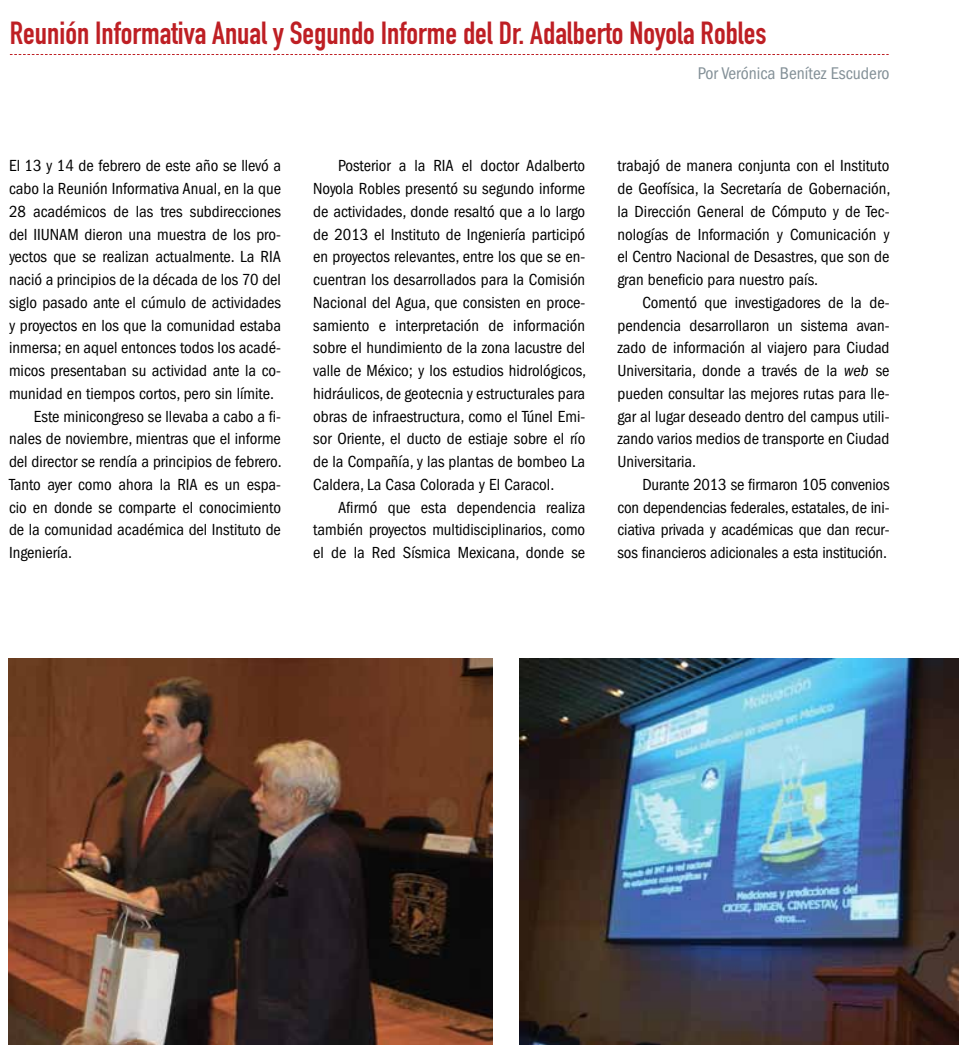
<style>
.page{position:relative;width:959px;height:1054px;background:#fff}
.page>*{position:absolute;margin:0;border:0;box-sizing:border-box;transform-origin:0 0}
.t1{font:31.5px "DIN Engschrift Std";color:#be1f24}
.t2{font:condensed 17.5px "ITC Franklin Gothic Std";color:#839097}
.t3{font:condensed 16.62px/22.8px "ITC Franklin Gothic Std";color:#000;text-align:justify}
.s1{font-style:italic}
</style>
<div class="page">
<svg style="left:10px;top:54px;width:879px;height:1px"></svg>
<img style="left:520px;top:658px;width:439px;height:386px">
<img style="left:9px;top:658px;width:484px;height:386px">
<h1 class="t1" style="left:10px;top:15px;width:758px">Reunión Informativa Anual y Segundo Informe del Dr. Adalberto Noyola Robles</h1>
<p class="t3" style="left:9px;top:154px;width:274px">El 13 y 14 de febrero de este año se llevó a</p>
<p class="t3" style="left:9px;top:177px;width:274px">cabo la Reunión Informativa Anual, en la que</p>
<p class="t3" style="left:9px;top:200px;width:273px">28 académicos de las tres subdirecciones</p>
<p class="t3" style="left:9px;top:223px;width:273px">del IIUNAM dieron una muestra de los pro-</p>
<p class="t3" style="left:9px;top:245px;width:273px">yectos que se realizan actualmente. La RIA</p>
<p class="t3" style="left:9px;top:268px;width:274px">nació a principios de la década de los 70 del</p>
<p class="t3" style="left:9px;top:291px;width:274px">siglo pasado ante el cúmulo de actividades</p>
<p class="t3" style="left:9px;top:314px;width:273px">y proyectos en los que la comunidad estaba</p>
<p class="t3" style="left:9px;top:336px;width:274px">inmersa; en aquel entonces todos los acadé-</p>
<p class="t3" style="left:9px;top:359px;width:274px">micos presentaban su actividad ante la co-</p>
<p class="t3" style="left:9px;top:382px;width:267px">munidad en tiempos cortos, pero sin límite.</p>
<p class="t3" style="left:34px;top:405px;width:249px">Este minicongreso se llevaba a cabo a fi-</p>
<p class="t3" style="left:9px;top:427px;width:273px">nales de noviembre, mientras que el informe</p>
<p class="t3" style="left:9px;top:450px;width:274px">del director se rendía a principios de febrero.</p>
<p class="t3" style="left:9px;top:473px;width:274px">Tanto ayer como ahora la RIA es un espa-</p>
<p class="t3" style="left:9px;top:496px;width:274px">cio en donde se comparte el conocimiento</p>
<p class="t3" style="left:9px;top:518px;width:273px">de la comunidad académica del Instituto de</p>
<p class="t3" style="left:9px;top:541px;width:65px">Ingeniería.</p>
<p class="t3" style="left:313px;top:154px;width:274px;text-indent:25px">Posterior a la RIA el doctor Adalberto Noyola Robles presentó su segundo informe de actividades, donde resaltó que a lo largo de 2013 el Instituto de Ingeniería participó en proyectos relevantes, entre los que se en&shy;cuentran los desarrollados para la Comisión Nacional del Agua, que consisten en proce&shy;samiento e interpretación de información sobre el hundimiento de la zona lacustre del valle de México; y los estudios hidrológicos, hidráulicos, de geotecnia y estructurales para obras de infraestructura, como el Túnel Emi&shy;sor Oriente, el ducto de estiaje sobre el río de la Compañía, y las plantas de bombeo La Caldera, La Casa Colorada y El Caracol.</p>
<p class="t3" style="left:313px;top:496px;width:274px;text-indent:25px">Afirmó que esta dependencia realiza también proyectos multidisciplinarios, como el de la Red Sísmica Mexicana, donde se</p>
<p class="t2" style="left:698px;top:64px;width:193px">Por Verónica Benítez Escudero</p>
<p class="t3" style="left:618px;top:154px;width:274px">trabajó de manera conjunta con el Instituto de Geofísica, la Secretaría de Gobernación, la Dirección General de Cómputo y de Tec&shy;nologías de Información y Comunicación y el Centro Nacional de Desastres, que son de gran beneficio para nuestro país.</p>
<p class="t3" style="left:618px;top:291px;width:274px;text-indent:25px">Comentó que investigadores de la de&shy;pendencia desarrollaron un sistema avan&shy;zado de información al viajero para Ciudad Universitaria, donde a través de la <span class="s1">web</span> se pueden consultar las mejores rutas para lle&shy;gar al lugar deseado dentro del campus utili&shy;zando varios medios de transporte en Ciudad Universitaria.</p>
<p class="t3" style="left:618px;top:473px;width:274px;text-indent:25px">Durante 2013 se firmaron 105 convenios con dependencias federales, estatales, de ini&shy;ciativa privada y académicas que dan recur&shy;sos financieros adicionales a esta institución.</p>
</div>
